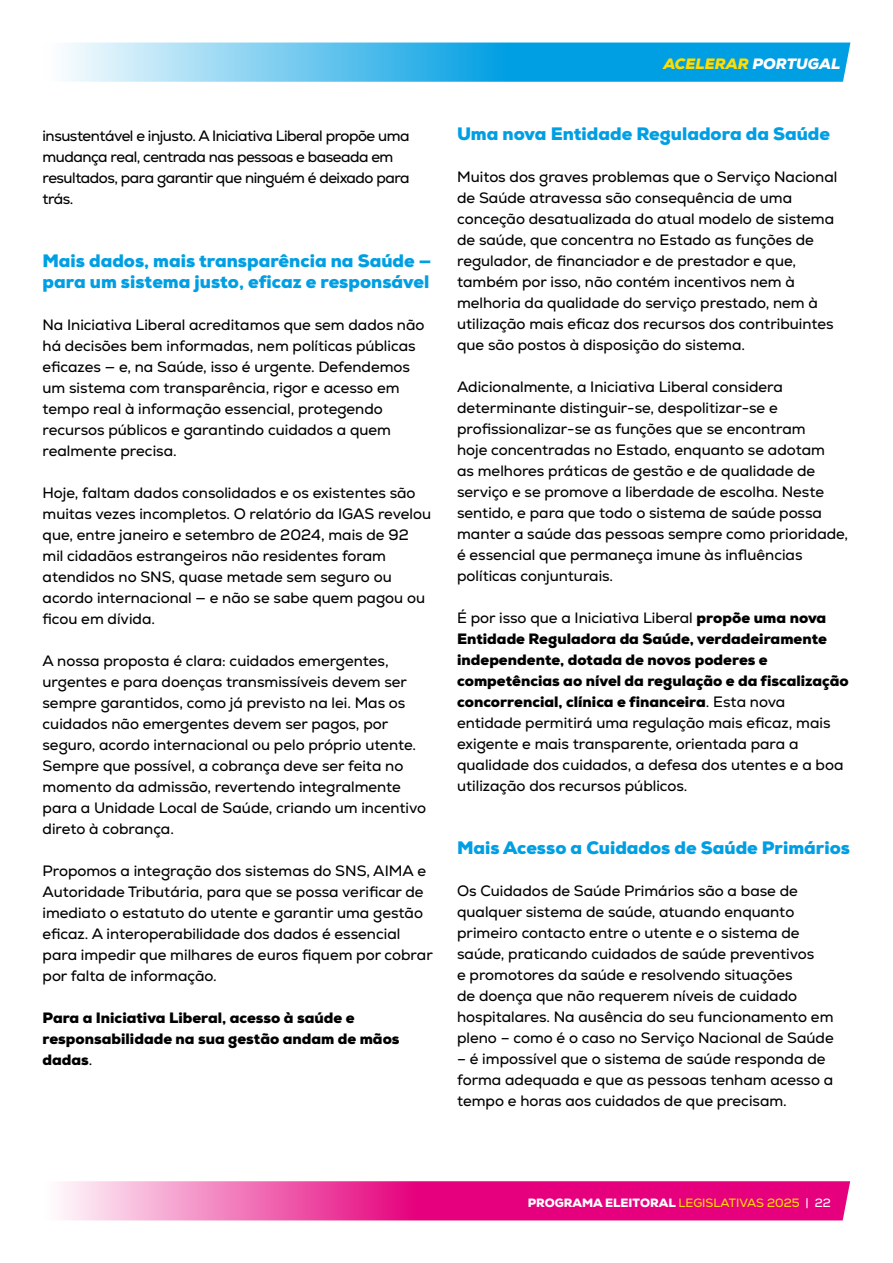
<style>
.page{position:relative;width:893px;height:1263px;background:#fff}
.page>*{position:absolute;margin:0;border:0;box-sizing:border-box;transform-origin:0 0}
.t1{font:900 18px/21px "Nexa";color:#009fe3}
.t2{font:15px/21px "Nexa";color:#000}
.t3{font:15px/21px "Nexa";letter-spacing:-.03em;color:#000}
.t4{font:900 15px/21px "Nexa";color:#000}
.t5{font:italic 900 15px "Nexa";color:#fd0}
.t6{font:900 12px "Nexa";color:#fff}
.s1{font-weight:400}
.s2{color:#fff}
.s3{font-weight:900}
.s4{font-weight:400;color:#fd0}
</style>
<div class="page">
<svg style="left:60px;top:1181px;width:790px;height:39px;background:#eb399a"></svg>
<svg style="left:65px;top:43px;width:785px;height:39px;background:#47b9ea"></svg>
<p class="t3" style="left:43px;top:126px;width:369px">insustentável e injusto. A Iniciativa Liberal propõe uma mudança real, centrada nas pessoas e baseada em resultados, para garantir que ninguém é deixado para trás.</p>
<p class="t1" style="left:43px;top:251px;width:390px">Mais dados, mais transparência na Saúde — para um sistema justo, eficaz e responsável</p>
<p class="t2" style="left:43px;top:315px;width:383px">Na Iniciativa Liberal acreditamos que sem dados não há decisões bem informadas, nem políticas públicas eficazes — e, na Saúde, isso é urgente. Defendemos um sistema com transparência, rigor e acesso em tempo real à informação essencial, protegendo recursos públicos e garantindo cuidados a quem realmente precisa.</p>
<p class="t2" style="left:43px;top:483px;width:390px">Hoje, faltam dados consolidados e os existentes são muitas vezes incompletos. O relatório da IGAS revelou que, entre janeiro e setembro de 2024, mais de 92 mil cidadãos estrangeiros não residentes foram atendidos no SNS, quase metade sem seguro ou acordo internacional — e não se sabe quem pagou ou ficou em dívida.</p>
<p class="t2" style="left:43px;top:651px;width:385px">A nossa proposta é clara: cuidados emergentes, urgentes e para doenças transmissíveis devem ser sempre garantidos, como já previsto na lei. Mas os cuidados não emergentes devem ser pagos, por seguro, acordo internacional ou pelo próprio utente.<br>Sempre que possível, a cobrança deve ser feita no momento da admissão, revertendo integralmente para a Unidade Local de Saúde, criando um incentivo direto à cobrança.</p>
<p class="t2" style="left:43px;top:861px;width:392px">Propomos a integração dos sistemas do SNS, AIMA e Autoridade Tributária, para que se possa verificar de imediato o estatuto do utente e garantir uma gestão eficaz. A interoperabilidade dos dados é essencial para impedir que milhares de euros fiquem por cobrar por falta de informação.</p>
<p class="t4" style="left:43px;top:1008px;width:358px">Para a Iniciativa Liberal, acesso à saúde e responsabilidade na sua gestão andam de mãos dadas<span class="s1">.</span></p>
<p class="t5" style="left:663px;top:55px;width:179px">ACELERAR <span class="s2">PORTUGAL</span></p>
<p class="t1" style="left:457px;top:123px;width:374px">Uma nova Entidade Reguladora da Saúde</p>
<p class="t2" style="left:457px;top:166px;width:382px">Muitos dos graves problemas que o Serviço Nacional de Saúde atravessa são consequência de uma conceção desatualizada do atual modelo de sistema de saúde, que concentra no Estado as funções de regulador, de financiador e de prestador e que, também por isso, não contém incentivos nem à melhoria da qualidade do serviço prestado, nem à utilização mais eficaz dos recursos dos contribuintes que são postos à disposição do sistema.</p>
<p class="t2" style="left:457px;top:376px;width:393px">Adicionalmente, a Iniciativa Liberal considera determinante distinguir-se, despolitizar-se e profissionalizar-se as funções que se encontram<br>hoje concentradas no Estado, enquanto se adotam<br>as melhores práticas de gestão e de qualidade de serviço e se promove a liberdade de escolha. Neste sentido, e para que todo o sistema de saúde possa manter a saúde das pessoas sempre como prioridade, é essencial que permaneça imune às influências políticas conjunturais.</p>
<p class="t2" style="left:457px;top:607px;width:393px">É por isso que a Iniciativa Liberal <span class="s3">propõe uma nova Entidade Reguladora da Saúde, verdadeiramente independente, dotada de novos poderes e competências ao nível da regulação e da fiscalização concorrencial, clínica e financeira</span>. Esta nova entidade permitirá uma regulação mais eficaz, mais exigente e mais transparente, orientada para a qualidade dos cuidados, a defesa dos utentes e a boa utilização dos recursos públicos.</p>
<p class="t1" style="left:457px;top:837px;width:394px">Mais Acesso a Cuidados de Saúde Primários</p>
<p class="t2" style="left:457px;top:880px;width:378px">Os Cuidados de Saúde Primários são a base de qualquer sistema de saúde, atuando enquanto primeiro contacto entre o utente e o sistema de saúde, praticando cuidados de saúde preventivos<br>e promotores da saúde e resolvendo situações<br>de doença que não requerem níveis de cuidado hospitalares. Na ausência do seu funcionamento em pleno – como é o caso no Serviço Nacional de Saúde</p>
<p class="t2" style="left:457px;top:1048px;width:378px">– é impossível que o sistema de saúde responda de forma adequada e que as pessoas tenham acesso a tempo e horas aos cuidados de que precisam.</p>
<p class="t6" style="left:528px;top:1194px;width:305px">PROGRAMA ELEITORAL <span class="s4">LEGISLATIVAS 2025</span> <span class="s1">| 22</span></p>
</div>
